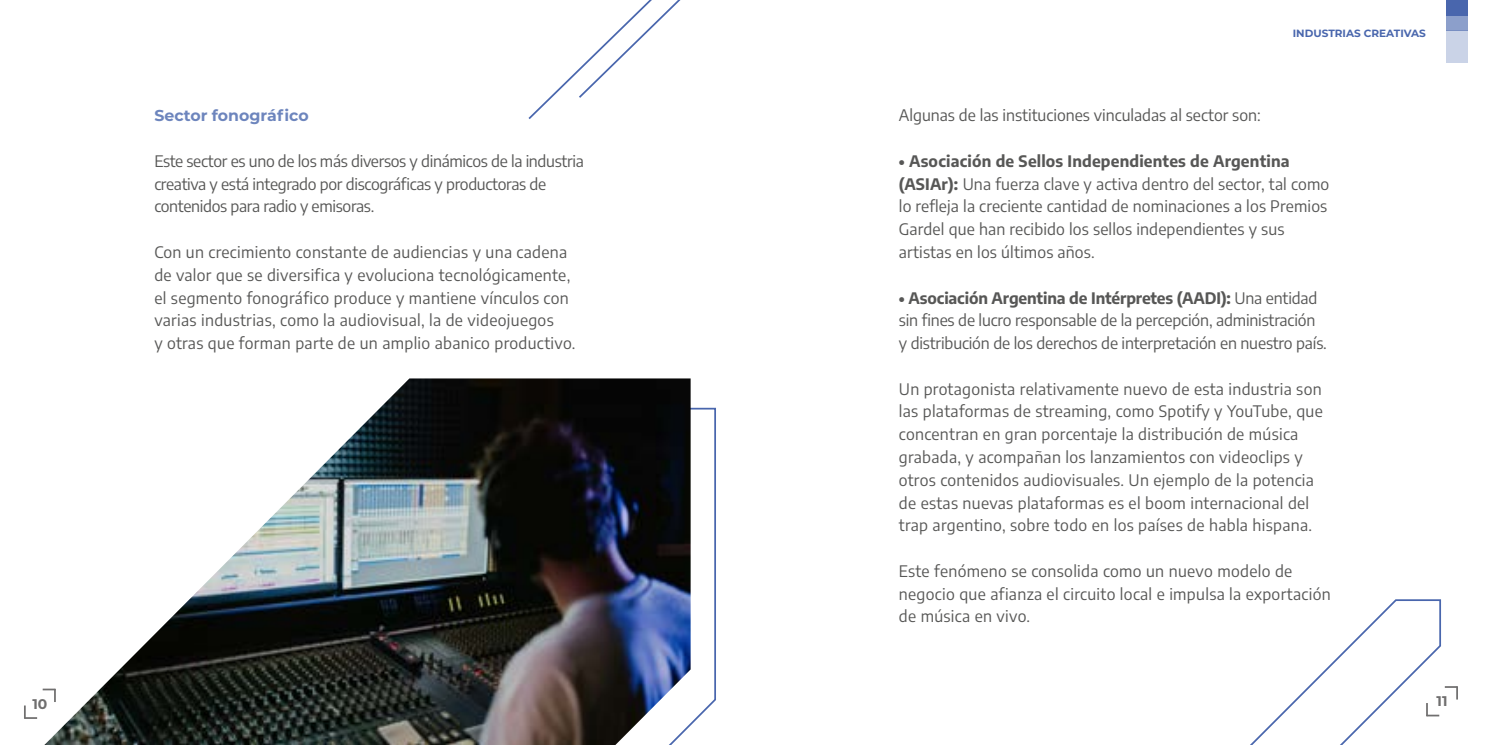
<style>
.page{position:relative;width:1489px;height:745px;background:#fff}
.page>*{position:absolute;margin:0;border:0;box-sizing:border-box;transform-origin:0 0}
.t1{font:15.75px/22.8px "Encode Sans";letter-spacing:.02em;color:#575756}
.t2{font:15.75px/22.8px "Encode Sans";letter-spacing:-.01em;color:#575756}
.t3{font:15.75px/22.8px "Encode Sans";letter-spacing:-.02em;color:#575756}
.t4{font:15.75px "Encode Sans";color:#575756}
.t5{font:700 15.75px "Montserrat";color:#6d85bd}
.t6{font:700 14px "Montserrat";color:#706f6f}
.t7{font:700 10.5px "Montserrat";color:#4966ad}
.s1{font-weight:700}
</style>
<div class="page">
<div style="left:1446px;top:0;width:21px;height:15px;background:#4966ad"></div>
<div style="left:1446px;top:15px;width:21px;height:16px;background:#8c9fcb"></div>
<div style="left:1446px;top:31px;width:21px;height:32px;background:#cad3e7"></div>
<svg style="left:528px;top:0;width:153px;height:119px"></svg>
<svg style="left:1251px;top:599px;width:206px;height:145px"></svg>
<svg style="left:24px;top:406px;width:692px;height:320px"></svg>
<img style="left:44px;top:378px;width:646px;height:366px">
<p class="t5" style="left:154px;top:104px;width:156px">Sector fonográfico</p>
<p class="t3" style="left:154px;top:149px;width:431px">Este sector es uno de los más diversos y dinámicos de la industria creativa y está integrado por discográficas y productoras de contenidos para radio y emisoras.</p>
<p class="t1" style="left:154px;top:240px;width:423px">Con un crecimiento constante de audiencias y una cadena de valor que se diversifica y evoluciona tecnológicamente, el segmento fonográfico produce y mantiene vínculos con varias industrias, como la audiovisual, la de videojuegos<br>y otras que forman parte de un amplio abanico productivo.</p>
<p class="t7" style="left:1292px;top:26px;width:135px">INDUSTRIAS CREATIVAS</p>
<p class="t4" style="left:898px;top:104px;width:363px">Algunas de las instituciones vinculadas al sector son:</p>
<p class="t1" style="left:898px;top:149px;width:432px"><span class="s1">• Asociación de Sellos Independientes de Argentina (ASIAr):</span> Una fuerza clave y activa dentro del sector, tal como lo refleja la creciente cantidad de nominaciones a los Premios Gardel que han recibido los sellos independientes y sus artistas en los últimos años.</p>
<p class="t2" style="left:898px;top:285px;width:429px"><span class="s1">• Asociación Argentina de Intérpretes (AADI):</span> Una entidad sin fines de lucro responsable de la percepción, administración y distribución de los derechos de interpretación en nuestro país.</p>
<p class="t1" style="left:898px;top:376px;width:425px">Un protagonista relativamente nuevo de esta industria son las plataformas de streaming, como Spotify y YouTube, que concentran en gran porcentaje la distribución de música grabada, y acompañan los lanzamientos con videoclips y otros contenidos audiovisuales. Un ejemplo de la potencia de estas nuevas plataformas es el boom internacional del trap argentino, sobre todo en los países de habla hispana.</p>
<p class="t1" style="left:898px;top:558px;width:433px">Este fenómeno se consolida como un nuevo modelo de negocio que afianza el circuito local e impulsa la exportación de música en vivo.</p>
<p class="t6" style="left:32px;top:693px;width:16px">10</p>
<p class="t6" style="left:1436px;top:690px;width:12px">11</p>
</div>
